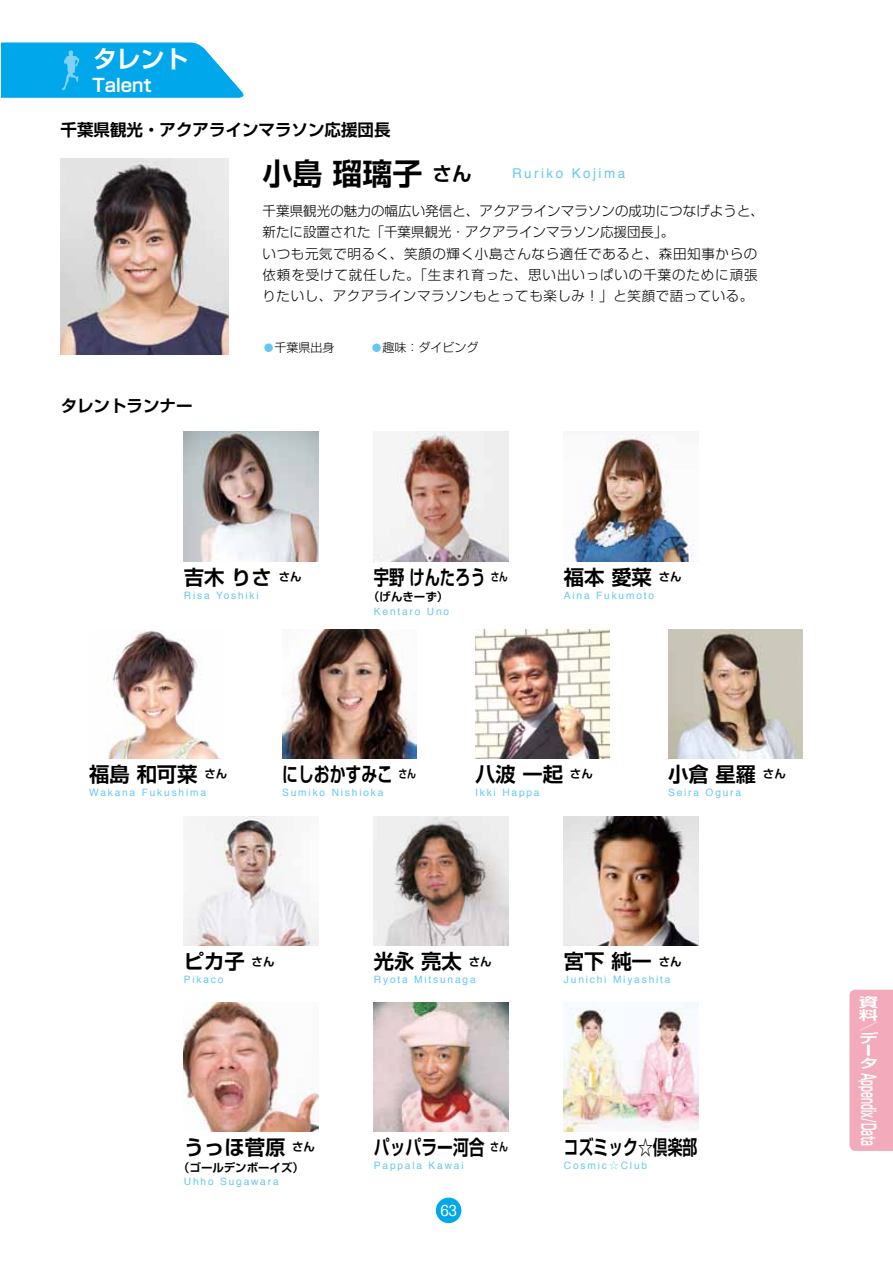
<style>
.page{position:relative;width:893px;height:1263px;background:#fff}
.page>*{position:absolute;margin:0;border:0;box-sizing:border-box;transform-origin:0 0}
.t1{font:700 30px "Shin Go Pro De";color:#000}
.t2{font:700 24px "Shin Go Pro De";color:#fff}
.t3{font:700 20.25px "Shin Go Pro De";color:#000}
.t4{font:700 20.25px "Shin Go Pro De";color:#000;scale:.78 1}
.t5{font:700 20.25px "Shin Go Pro De";color:#000;scale:.75 1}
.t6{font:700 20.25px "Shin Go Pro De";color:#000;scale:.73 1}
.t7{font:700 19.5px "Shin Go Pro De";letter-spacing:-.005em;color:#fff;scale:.48 1}
.t8{font:700 18px "Shin Go Pro De";color:#fff}
.t9{font:700 16.5px "Shin Go Pro De";color:#000}
.t10{font:13.8px "Shin M Go Pro";color:#fff}
.t11{font:300 13.5px/21.3px "Shin Go Pro";letter-spacing:.04em;color:#000}
.t12{font:13.5px "Helvetica";letter-spacing:.18em;color:#67c7f2}
.t13{font:700 12.9px/12.9px "Shin Go Pro De";color:#fff;scale:1.52 1}
.t14{font:700 12.6px/12.6px "Shin Go Pro De";color:#fff;scale:1.54 1}
.t15{font:300 12px "Shin Go Pro";color:#000}
.t16{font:700 11.4px "Shin Go Pro De";color:#000}
.t17{font:10.2px "Helvetica";letter-spacing:.18em;color:#67c7f2}
.t18{font:700 9.75px "Shin Go Pro De";color:#fff;scale:2 1}
.s1{font-size:19.5px}
.s2{color:#67c7f2}
.s3{font-family:"Koz Min Pro"}
</style>
<div class="page">
<div style="left:849px;top:990px;width:44px;height:161px;background:#f3aabb"></div>
<svg style="left:1px;top:43px;width:243px;height:55px;background:#18afeb"></svg>
<div style="left:262px;top:341px;width:13px;height:13px;border:2px solid #fff;border-radius:50%"></div>
<div style="left:370px;top:341px;width:13px;height:13px;border:2px solid #fff;border-radius:50%"></div>
<div style="left:436px;top:1197px;width:25px;height:26px;background:#00a7ea;border-radius:50%"></div>
<img style="left:61px;top:158px;width:168px;height:197px">
<img style="left:184px;top:432px;width:134px;height:129px">
<img style="left:374px;top:432px;width:134px;height:129px">
<img style="left:572px;top:434px;width:122px;height:127px">
<img style="left:107px;top:629px;width:112px;height:129px">
<img style="left:282px;top:629px;width:135px;height:129px">
<img style="left:475px;top:629px;width:135px;height:129px">
<img style="left:668px;top:629px;width:135px;height:129px">
<img style="left:184px;top:817px;width:134px;height:129px">
<img style="left:374px;top:817px;width:134px;height:129px">
<img style="left:564px;top:817px;width:134px;height:129px">
<img style="left:184px;top:1002px;width:134px;height:129px">
<img style="left:374px;top:1002px;width:134px;height:129px">
<img style="left:564px;top:1002px;width:134px;height:129px">
<h2 class="t2" style="left:92px;top:40px;width:98px">タレント</h2>
<h3 class="t8" style="left:92px;top:70px;width:61px">Talent</h3>
<p class="t9" style="left:61px;top:116px;width:332px">千葉県観光・アクアラインマラソン応援団長</p>
<h1 class="t1" style="left:263px;top:149px;width:210px">小島瑠璃子<span class="s1">さん</span></h1>
<p class="t12" style="left:512px;top:163px;width:115px">Ruriko Kojima</p>
<p class="t9" style="left:61px;top:392px;width:134px">タレントランナー</p>
<p class="t11" style="left:263px;top:199px;width:503px">千葉県観光の魅力の幅広い発信と、アクアラインマラソンの成功につなげようと、新たに設置された「千葉県観光・アクアラインマラソン応援団長」。<br>いつも元気で明るく、笑顔の輝く小島さんなら適任であると、森田知事からの依頼を受けて就任した。「生まれ育った、思い出いっぱいの千葉のために頑張りたいし、アクアラインマラソンもとっても楽しみ！」と笑顔で語っている。</p>
<p class="t15" style="left:263px;top:338px;width:217px"><span class="s2">●</span>千葉県出身　　　<span class="s2">●</span>趣味：ダイビング</p>
<h3 class="t3" style="left:184px;top:560px;width:119px">吉木りさ<sup>さん</sup></h3>
<p class="t17" style="left:184px;top:587px;width:76px">Risa Yoshiki</p>
<h3 class="t5" style="left:374px;top:560px;width:180px">宇野けんたろう<sup>さん</sup></h3>
<p class="t16" style="left:368px;top:588px;width:81px">（げんきーず）</p>
<p class="t17" style="left:374px;top:603px;width:77px">Kentaro Uno</p>
<h3 class="t3" style="left:564px;top:560px;width:119px">福本愛菜<sup>さん</sup></h3>
<p class="t17" style="left:564px;top:587px;width:92px">Aina Fukumoto</p>
<h3 class="t3" style="left:89px;top:757px;width:139px">福島和可菜<sup>さん</sup></h3>
<p class="t17" style="left:89px;top:784px;width:118px">Wakana Fukushima</p>
<h3 class="t4" style="left:282px;top:757px;width:173px">にしおかすみこ<sup>さん</sup></h3>
<p class="t17" style="left:282px;top:784px;width:103px">Sumiko Nishioka</p>
<h3 class="t3" style="left:475px;top:757px;width:119px">八波一起<sup>さん</sup></h3>
<p class="t17" style="left:475px;top:784px;width:66px">Ikki Happa</p>
<h3 class="t3" style="left:668px;top:757px;width:119px">小倉星羅<sup>さん</sup></h3>
<p class="t17" style="left:668px;top:784px;width:75px">Seira Ogura</p>
<h3 class="t3" style="left:184px;top:945px;width:92px">ピカ子<sup>さん</sup></h3>
<p class="t17" style="left:184px;top:972px;width:41px">Pikaco</p>
<h3 class="t3" style="left:374px;top:945px;width:119px">光永亮太<sup>さん</sup></h3>
<p class="t17" style="left:374px;top:972px;width:103px">Ryota Mitsunaga</p>
<h3 class="t3" style="left:564px;top:945px;width:119px">宮下純一<sup>さん</sup></h3>
<p class="t17" style="left:564px;top:972px;width:108px">Junichi Miyashita</p>
<h3 class="t3" style="left:184px;top:1130px;width:133px">うっほ菅原<sup>さん</sup></h3>
<p class="t16" style="left:178px;top:1158px;width:127px">（ゴールデンボーイズ）</p>
<p class="t17" style="left:184px;top:1173px;width:96px">Uhho Sugawara</p>
<h3 class="t4" style="left:374px;top:1130px;width:173px">パッパラー河合<sup>さん</sup></h3>
<p class="t17" style="left:374px;top:1157px;width:91px">Pappala Kawai</p>
<p class="t10" style="left:441px;top:1199px;width:18px">63</p>
<h3 class="t6" style="left:564px;top:1130px;width:184px">コズミック☆倶楽部</h3>
<p class="t17" style="left:564px;top:1157px;width:85px">Cosmic<span class="s3">☆</span>Club</p>
<p class="t13" style="left:859px;top:994px;width:14px">資料</p>
<p class="t18" style="left:859px;top:1018px;width:11px">／</p>
<p class="t14" style="left:859px;top:1030px;width:14px">データ</p>
<h3 class="t7" style="left:885px;top:1073px;width:154px;rotate:90deg">Appendix/Data</h3>
</div>
